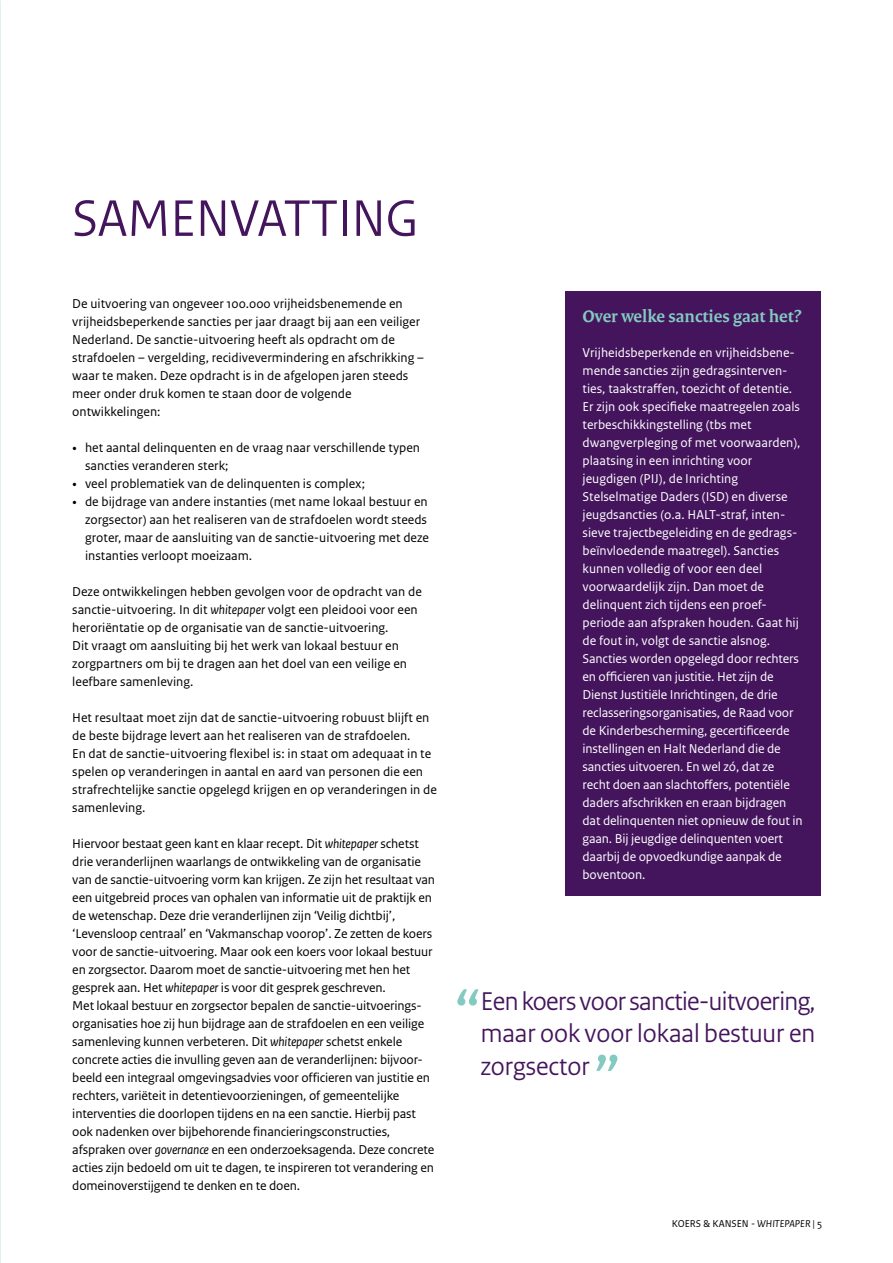
<style>
.page{position:relative;width:893px;height:1263px;background:#fff}
.page>*{position:absolute;margin:0;border:0;box-sizing:border-box;transform-origin:0 0}
._08_RO_Quote{font:76.35px "Rijksoverheid Sans Heading";color:#84cac0}
.Hoofdstukkop{font:54px "Rijksoverheid Sans Heading";color:#44155d}
._08_RO_Quote-2{font:27px/32.4px "Rijksoverheid Sans Heading";color:#44155d;text-align:justify}
.t1{font:700 18px "Rijksoverheid Serif";color:#84cac0}
._10_RO_Broodtekst_Sa{font:13.5px/18px "Rijksoverheid Sans Text";color:#000}
.t2{font:13.5px/18px "Rijksoverheid Sans Text";color:#fff}
.t3{font:10.5px "Rijksoverheid Sans Text";color:#000}
.s1{font-family:"Rijksoverheid Serif"}
.s2{font-style:italic}
</style>
<div class="page">
<div style="left:566px;top:292px;width:255px;height:604px;background:#44155d"></div>
<p class="Hoofdstukkop" style="left:72px;top:187px;width:348px">SAMENVATTING</p>
<p class="_10_RO_Broodtekst_Sa" style="left:72px;top:295px;width:353px">De uitvoering van ongeveer 100.000 vrijheidsbenemende en vrijheidsbeperkende sancties per jaar draagt bij aan een veiliger Nederland. De sanctie-uitvoering heeft als opdracht om de strafdoelen – vergelding, recidivevermindering en afschrikking – waar te maken. Deze opdracht is in de afgelopen jaren steeds meer onder druk komen te staan door de volgende ontwikkelingen:</p>
<p class="_10_RO_Broodtekst_Sa" style="left:85px;top:439px;width:337px;text-indent:-13px"><span class="s1">•</span> het aantal delinquenten en de vraag naar verschillende typen sancties veranderen sterk;</p>
<p class="_10_RO_Broodtekst_Sa" style="left:72px;top:475px;width:294px"><span class="s1">•</span> veel problematiek van de delinquenten is complex;</p>
<p class="_10_RO_Broodtekst_Sa" style="left:85px;top:493px;width:346px;text-indent:-13px"><span class="s1">•</span> de bijdrage van andere instanties (met name lokaal bestuur en zorgsector) aan het realiseren van de strafdoelen wordt steeds groter, maar de aansluiting van de sanctie-uitvoering met deze instanties verloopt moeizaam.</p>
<p class="_10_RO_Broodtekst_Sa" style="left:72px;top:583px;width:351px">Deze ontwikkelingen hebben gevolgen voor de opdracht van de sanctie-uitvoering. In dit <span class="s2">whitepaper</span> volgt een pleidooi voor een heroriëntatie op de organisatie van de sanctie-uitvoering.<br>Dit vraagt om aansluiting bij het werk van lokaal bestuur en zorgpartners om bij te dragen aan het doel van een veilige en leefbare samenleving.</p>
<p class="_10_RO_Broodtekst_Sa" style="left:72px;top:709px;width:366px">Het resultaat moet zijn dat de sanctie-uitvoering robuust blijft en de beste bijdrage levert aan het realiseren van de strafdoelen.<br>En dat de sanctie-uitvoering flexibel is: in staat om adequaat in te spelen op veranderingen in aantal en aard van personen die een strafrechtelijke sanctie opgelegd krijgen en op veranderingen in de samenleving.</p>
<p class="_10_RO_Broodtekst_Sa" style="left:72px;top:835px;width:364px">Hiervoor bestaat geen kant en klaar recept. Dit <span class="s2">whitepaper</span> schetst drie veranderlijnen waarlangs de ontwikkeling van de organisatie van de sanctie-uitvoering vorm kan krijgen. Ze zijn het resultaat van een uitgebreid proces van ophalen van informatie uit de praktijk en de wetenschap. Deze drie veranderlijnen zijn ‘Veilig dichtbij’, ‘Levensloop centraal’ en ‘Vakmanschap voorop’. Ze zetten de koers voor de sanctie-uitvoering. Maar ook een koers voor lokaal bestuur en zorgsector. Daarom moet de sanctie-uitvoering met hen het gesprek aan. Het <span class="s2">whitepaper</span> is voor dit gesprek geschreven.<br>Met lokaal bestuur en zorgsector bepalen de sanctie-uitvoerings&shy;organisaties hoe zij hun bijdrage aan de strafdoelen en een veilige samenleving kunnen verbeteren. Dit <span class="s2">whitepaper</span> schetst enkele concrete acties die invulling geven aan de veranderlijnen: bijvoor&shy;beeld een integraal omgevingsadvies voor officieren van justitie en rechters, variëteit in detentievoorzieningen, of gemeentelijke interventies die doorlopen tijdens en na een sanctie. Hierbij past ook nadenken over bijbehorende financieringsconstructies, afspraken over <span class="s2">governance</span> en een onderzoeksagenda. Deze concrete acties zijn bedoeld om uit te dagen, te inspireren tot verandering en domeinoverstijgend te denken en te doen.</p>
<p class="t1" style="left:583px;top:305px;width:221px">Over welke sancties gaat het?</p>
<p class="t2" style="left:583px;top:344px;width:222px">Vrijheidsbeperkende en vrijheidsbene&shy;mende sancties zijn gedragsinterven&shy;ties, taakstraffen, toezicht of detentie.<br>Er zijn ook specifieke maatregelen zoals terbeschikkingstelling (tbs met dwangverpleging of met voorwaarden), plaatsing in een inrichting voor jeugdigen (PIJ), de Inrichting Stelselmatige Daders (ISD) en diverse jeugdsancties (o.a. HALT-straf, inten&shy;sieve trajectbegeleiding en de gedrags&shy;beïnvloedende maatregel). Sancties kunnen volledig of voor een deel voorwaardelijk zijn. Dan moet de delinquent zich tijdens een proef&shy;periode aan afspraken houden. Gaat hij de fout in, volgt de sanctie alsnog.<br>Sancties worden opgelegd door rechters en officieren van justitie. Het zijn de Dienst Justitiële Inrichtingen, de drie reclasseringsorganisaties, de Raad voor de Kinderbescherming, gecertificeerde instellingen en Halt Nederland die de sancties uitvoeren. En wel zó, dat ze recht doen aan slachtoffers, potentiële daders afschrikken en eraan bijdragen dat delinquenten niet opnieuw de fout in gaan. Bij jeugdige delinquenten voert daarbij de opvoedkundige aanpak de boventoon.</p>
<p class="_08_RO_Quote" style="left:454px;top:973px;width:29px">“</p>
<p class="_08_RO_Quote-2" style="left:481px;top:985px;width:336px">Een koers voor sanctie-uitvoering, maar ook voor lokaal bestuur en zorgsector</p>
<p class="_08_RO_Quote" style="left:594px;top:1039px;width:29px">”</p>
<p class="t3" style="left:672px;top:1217px;width:152px">KOERS &amp; KANSEN - <span class="s2">WHITEPAPER |</span> 5</p>
</div>
